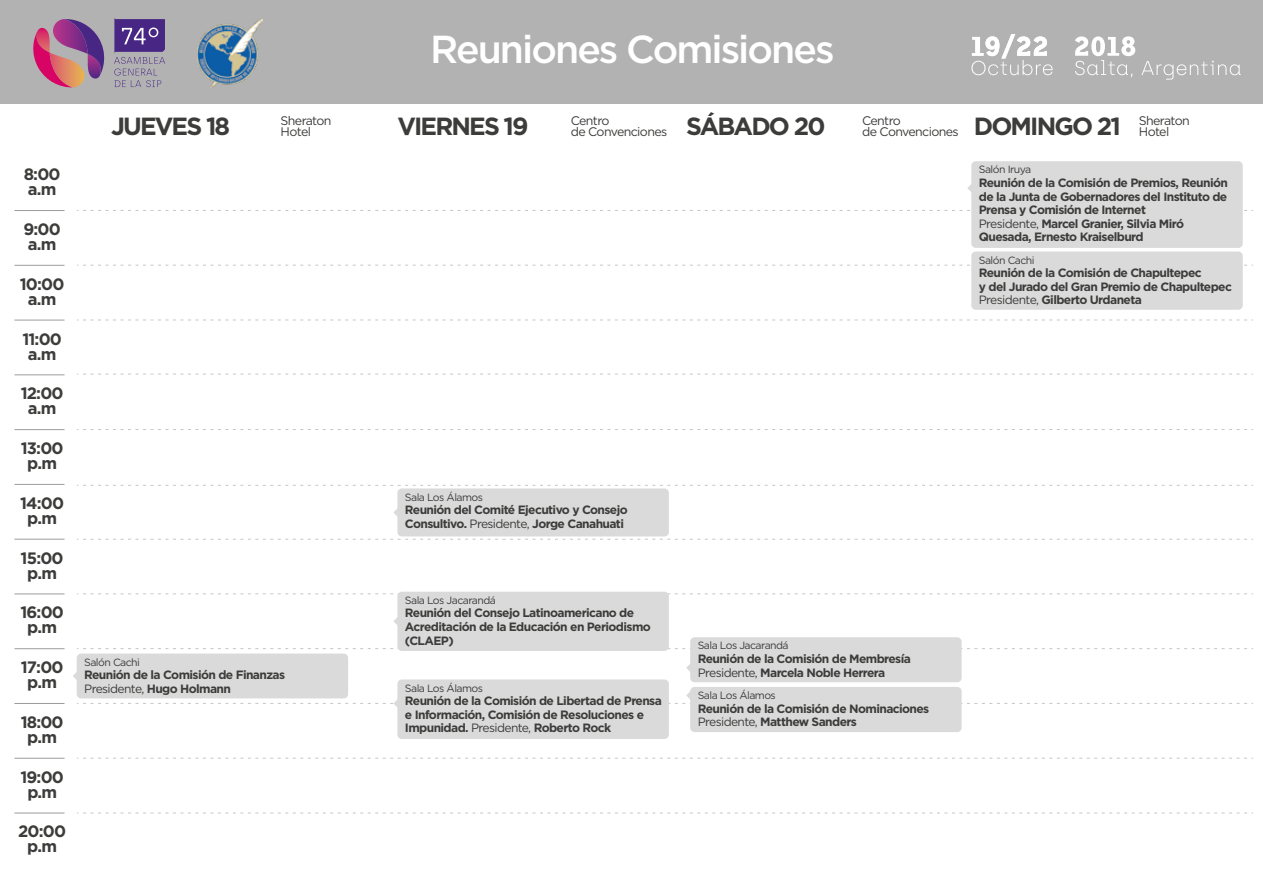
<style>
.page{position:relative;width:1263px;height:893px;background:#fff}
.page>*{position:absolute;margin:0;border:0;box-sizing:border-box;transform-origin:0 0}
.t1{font:500 39px "Gotham";letter-spacing:-.05em;color:#fff}
.t2{font:700 24.75px "Gotham";letter-spacing:-.075em;color:#3c3c3b}
.t3{font:700 16.5px/15px "Gotham";letter-spacing:-.05em;color:#3c3c3b;text-align:center}
.t4{font:12.45px/10.8px "Gotham";letter-spacing:-.05em;color:#3c3c3b}
.t5{font:700 12px/13.5px "Gotham";letter-spacing:-.05em;color:#3c3c3b}
.t6{font:10.5px "Gotham";letter-spacing:-.05em;color:#3c3c3b}
.s1{font-weight:400}
</style>
<div class="page">
<div style="left:0;top:0;width:1263px;height:104px;background:#b3b2b2"></div>
<svg style="left:114px;top:18px;width:51px;height:69px"></svg>
<svg style="left:33px;top:19px;width:72px;height:69px"></svg>
<img style="left:198px;top:19px;width:64px;height:68px">
<svg style="left:77px;top:265px;width:1176px;height:1px"></svg>
<svg style="left:77px;top:648px;width:1176px;height:1px"></svg>
<svg style="left:77px;top:374px;width:1176px;height:1px"></svg>
<svg style="left:77px;top:539px;width:1176px;height:1px"></svg>
<svg style="left:77px;top:758px;width:1176px;height:1px"></svg>
<svg style="left:77px;top:593px;width:1176px;height:1px"></svg>
<svg style="left:77px;top:485px;width:1176px;height:1px"></svg>
<svg style="left:77px;top:429px;width:1176px;height:1px"></svg>
<svg style="left:77px;top:320px;width:1176px;height:1px"></svg>
<svg style="left:77px;top:210px;width:1176px;height:1px"></svg>
<svg style="left:77px;top:813px;width:1176px;height:1px"></svg>
<div style="left:397px;top:488px;width:272px;height:48px;background:#dadada;border-radius:4px"></div>
<svg style="left:393px;top:504px;width:5px;height:16px"></svg>
<div style="left:690px;top:637px;width:272px;height:45px;background:#dadada;border-radius:4px"></div>
<div style="left:690px;top:687px;width:272px;height:45px;background:#dadada;border-radius:4px"></div>
<div style="left:397px;top:592px;width:272px;height:59px;background:#dadada;border-radius:4px"></div>
<svg style="left:393px;top:613px;width:5px;height:16px"></svg>
<div style="left:397px;top:679px;width:272px;height:60px;background:#dadada;border-radius:4px"></div>
<div style="left:971px;top:161px;width:272px;height:87px;background:#dadada;border-radius:4px"></div>
<svg style="left:967px;top:180px;width:5px;height:16px"></svg>
<div style="left:971px;top:252px;width:272px;height:58px;background:#dadada;border-radius:4px"></div>
<div style="left:77px;top:654px;width:271px;height:44px;background:#dadada;border-radius:4px"></div>
<svg style="left:73px;top:660px;width:1180px;height:51px"></svg>
<svg style="left:1141px;top:61px;width:100px;height:19px"></svg>
<svg style="left:971px;top:34px;width:81px;height:41px"></svg>
<svg style="left:1075px;top:36px;width:60px;height:41px"></svg>
<hr style="left:14px;top:265px;width:51px;height:1px;background:#9d9d9c">
<hr style="left:14px;top:648px;width:51px;height:1px;background:#9d9d9c">
<hr style="left:14px;top:374px;width:51px;height:1px;background:#9d9d9c">
<hr style="left:14px;top:539px;width:51px;height:1px;background:#9d9d9c">
<hr style="left:14px;top:758px;width:51px;height:1px;background:#9d9d9c">
<hr style="left:14px;top:703px;width:51px;height:1px;background:#9d9d9c">
<hr style="left:14px;top:594px;width:51px;height:1px;background:#9d9d9c">
<hr style="left:14px;top:484px;width:51px;height:1px;background:#9d9d9c">
<hr style="left:14px;top:429px;width:51px;height:1px;background:#9d9d9c">
<hr style="left:14px;top:320px;width:51px;height:1px;background:#9d9d9c">
<hr style="left:14px;top:210px;width:51px;height:1px;background:#9d9d9c">
<hr style="left:14px;top:813px;width:51px;height:1px;background:#9d9d9c">
<h3 class="t3" style="left:24px;top:167px;width:38px;text-align:left">8:00 a.m</h3>
<h3 class="t3" style="left:23px;top:222px;width:39px;text-align:left">9:00 a.m</h3>
<h3 class="t3" style="left:20px;top:276px;width:46px">10:00 a.m</h3>
<h3 class="t3" style="left:22px;top:331px;width:41px">11:00 a.m</h3>
<h3 class="t3" style="left:21px;top:386px;width:44px">12:00 a.m</h3>
<h3 class="t3" style="left:21px;top:441px;width:44px">13:00 p.m</h3>
<h3 class="t3" style="left:20px;top:495px;width:46px">14:00 p.m</h3>
<h3 class="t3" style="left:21px;top:550px;width:45px">15:00 p.m</h3>
<h3 class="t3" style="left:20px;top:605px;width:45px">16:00 p.m</h3>
<h3 class="t3" style="left:21px;top:660px;width:44px">17:00 p.m</h3>
<h3 class="t3" style="left:21px;top:714px;width:45px">18:00 p.m</h3>
<h3 class="t3" style="left:20px;top:769px;width:45px">19:00 p.m</h3>
<h3 class="t3" style="left:18px;top:824px;width:49px">20:00 p.m</h3>
<h1 class="t1" style="left:430px;top:24px;width:406px">Reuniones Comisiones</h1>
<h2 class="t2" style="left:111px;top:110px;width:121px">JUEVES 18</h2>
<h2 class="t2" style="left:397px;top:110px;width:133px">VIERNES 19</h2>
<h2 class="t2" style="left:686px;top:110px;width:141px">SÁBADO 20</h2>
<h2 class="t2" style="left:974px;top:110px;width:149px">DOMINGO 21</h2>
<p class="t4" style="left:281px;top:115px;width:52px">Sheraton<br>Hotel</p>
<p class="t4" style="left:571px;top:115px;width:98px">Centro<br>de Convenciones</p>
<p class="t4" style="left:862px;top:115px;width:98px">Centro<br>de Convenciones</p>
<p class="t4" style="left:1139px;top:115px;width:52px">Sheraton<br>Hotel</p>
<p class="t6" style="left:84px;top:655px;width:57px">Salón Cachi</p>
<p class="t5" style="left:84px;top:668px;width:202px">Reunión de la Comisión de Finanzas<br><span class="s1">Presidente,</span> Hugo Holmann</p>
<p class="t6" style="left:979px;top:163px;width:54px">Salón Iruya</p>
<p class="t5" style="left:979px;top:176px;width:251px">Reunión de la Comisión de Premios, Reunión de la Junta de Gobernadores del Instituto de Prensa y Comisión de Internet<br><span class="s1">Presidente,</span> Marcel Granier, Silvia Miró Quesada, Ernesto Kraiselburd</p>
<p class="t6" style="left:979px;top:253px;width:57px">Salón Cachi</p>
<p class="t5" style="left:979px;top:266px;width:255px">Reunión de la Comisión de Chapultepec<br>y del Jurado del Gran Premio de Chapultepec<br><span class="s1">Presidente,</span> Gilberto Urdaneta</p>
<p class="t6" style="left:405px;top:490px;width:80px">Sala Los Álamos</p>
<p class="t5" style="left:405px;top:503px;width:224px">Reunión del Comité Ejecutivo y Consejo<br>Consultivo. <span class="s1">Presidente,</span> Jorge Canahuati</p>
<p class="t6" style="left:405px;top:593px;width:92px">Sala Los Jacarandá</p>
<p class="t5" style="left:405px;top:606px;width:247px">Reunión del Consejo Latinoamericano de<br>Acreditación de la Educación en Periodismo (CLAEP)</p>
<p class="t6" style="left:405px;top:681px;width:80px">Sala Los Álamos</p>
<p class="t5" style="left:405px;top:694px;width:258px">Reunión de la Comisión de Libertad de Prensa e Información, Comisión de Resoluciones e<br>Impunidad. <span class="s1">Presidente,</span> Roberto Rock</p>
<p class="t6" style="left:698px;top:639px;width:92px">Sala Los Jacarandá</p>
<p class="t5" style="left:698px;top:652px;width:215px">Reunión de la Comisión de Membresía<br><span class="s1">Presidente,</span> Marcela Noble Herrera</p>
<p class="t6" style="left:698px;top:689px;width:80px">Sala Los Álamos</p>
<p class="t5" style="left:698px;top:702px;width:233px">Reunión de la Comisión de Nominaciones<br><span class="s1">Presidente,</span> Matthew Sanders</p>
</div>
